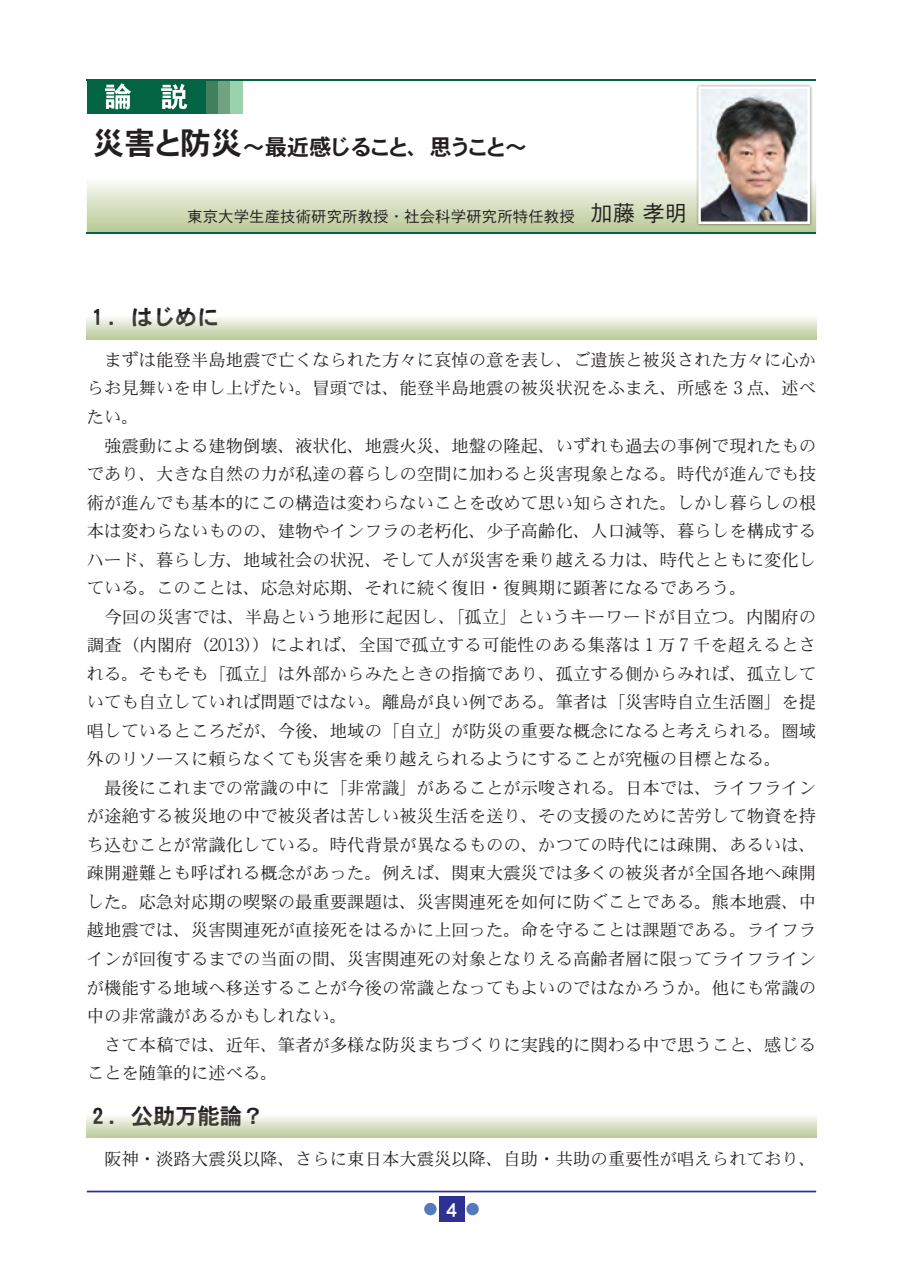
<style>
.page{position:relative;width:903px;height:1275px;background:#fff}
.page>*{position:absolute;margin:0;border:0;box-sizing:border-box;transform-origin:0 0}
.t1{font:22.4px "DFHS Gothic Std W7";letter-spacing:-.13em;color:#231f20}
.t2{font:22.4px "DFHS Gothic Std W7";letter-spacing:-.01em;color:#231f20}
.t3{font:21px "DFHS Gothic Std W7";color:#fff}
.t4{font:17.32px/28.5px "DFHS Mincho Std W3";color:#231f20}
.t5{font:15.58px "DFHS Gothic Std W3";color:#231f20}
.s1{font-size:30.97px}
.s2{font-size:22.4px}
.s3{font-family:"Ryumin Pr 6";font-weight:300}
</style>
<div class="page">
<div style="left:87px;top:315px;width:729px;height:24px;background:linear-gradient(to bottom,#fcfefb,#becc9c)"></div>
<div style="left:218px;top:80px;width:24px;height:34px;background:#9ad2ae"></div>
<div style="left:206px;top:80px;width:24px;height:34px;background:#70a481"></div>
<div style="left:193px;top:80px;width:25px;height:34px;background:#42805c"></div>
<hr style="left:87px;top:79px;width:729px;height:2px;background:#026442">
<hr style="left:87px;top:232px;width:729px;height:2px;background:#026442">
<div style="left:87px;top:80px;width:119px;height:34px;background:#026442"></div>
<svg style="left:87px;top:83px;width:729px;height:149px"></svg>
<div style="left:87px;top:1114px;width:729px;height:24px;background:linear-gradient(to bottom,#fbfcfa,#bdcb9c)"></div>
<hr style="left:87px;top:1191px;width:729px;height:1px;background:#2e3092">
<div style="left:439px;top:1196px;width:25px;height:25px;background:#2e3092"></div>
<div style="left:466px;top:1203px;width:13px;height:12px;background:#5679bd;border-radius:50%"></div>
<div style="left:424px;top:1203px;width:13px;height:12px;background:#5679bd;border-radius:50%"></div>
<p class="t1" style="left:93px;top:135px;width:436px"><span class="s1">災害と防災</span>～最近感じること、思うこと～</p>
<p class="t5" style="left:187px;top:208px;width:501px">東京大学生産技術研究所教授・社会科学研究所特任教授 <span class="s2">加藤 孝明</span></p>
<p class="t2" style="left:92px;top:305px;width:128px">1 ．はじめに</p>
<p class="t4" style="left:87px;top:345px;width:731px">　まずは能登半島地震で亡くなられた方々に哀悼の意を表し、ご遺族と被災された方々に心からお見舞いを申し上げたい。冒頭では、能登半島地震の被災状況をふまえ、所感を <span class="s3">3</span> 点、述べたい。<br>　強震動による建物倒壊、液状化、地震火災、地盤の隆起、いずれも過去の事例で現れたものであり、大きな自然の力が私達の暮らしの空間に加わると災害現象となる。時代が進んでも技術が進んでも基本的にこの構造は変わらないことを改めて思い知らされた。しかし暮らしの根本は変わらないものの、建物やインフラの老朽化、少子高齢化、人口減等、暮らしを構成するハード、暮らし方、地域社会の状況、そして人が災害を乗り越える力は、時代とともに変化している。このことは、応急対応期、それに続く復旧・復興期に顕著になるであろう。</p>
<p class="t4" style="left:87px;top:602px;width:731px">　今回の災害では、半島という地形に起因し、「孤立」というキーワードが目立つ。内閣府の調査（内閣府（<span class="s3">2013</span>））によれば、全国で孤立する可能性のある集落は <span class="s3">1</span> 万 <span class="s3">7</span> 千を超えるとされる。そもそも「孤立」は外部からみたときの指摘であり、孤立する側からみれば、孤立していても自立していれば問題ではない。離島が良い例である。筆者は「災害時自立生活圏」を提唱しているところだが、今後、地域の「自立」が防災の重要な概念になると考えられる。圏域外のリソースに頼らなくても災害を乗り越えられるようにすることが究極の目標となる。<br>　最後にこれまでの常識の中に「非常識」があることが示唆される。日本では、ライフラインが途絶する被災地の中で被災者は苦しい被災生活を送り、その支援のために苦労して物資を持ち込むことが常識化している。時代背景が異なるものの、かつての時代には疎開、あるいは、疎開避難とも呼ばれる概念があった。例えば、関東大震災では多くの被災者が全国各地へ疎開した。応急対応期の喫緊の最重要課題は、災害関連死を如何に防ぐことである。熊本地震、中越地震では、災害関連死が直接死をはるかに上回った。命を守ることは課題である。ライフラインが回復するまでの当面の間、災害関連死の対象となりえる高齢者層に限ってライフラインが機能する地域へ移送することが今後の常識となってもよいのではなかろうか。他にも常識の中の非常識があるかもしれない。<br>　さて本稿では、近年、筆者が多様な防災まちづくりに実践的に関わる中で思うこと、感じることを随筆的に述べる。</p>
<p class="t2" style="left:92px;top:1103px;width:173px">2 ．公助万能論？</p>
<p class="t4" style="left:87px;top:1144px;width:731px">　阪神・淡路大震災以降、さらに東日本大震災以降、自助・共助の重要性が唱えられており、</p>
<p class="t3" style="left:446px;top:1198px;width:12px">4</p>
</div>
